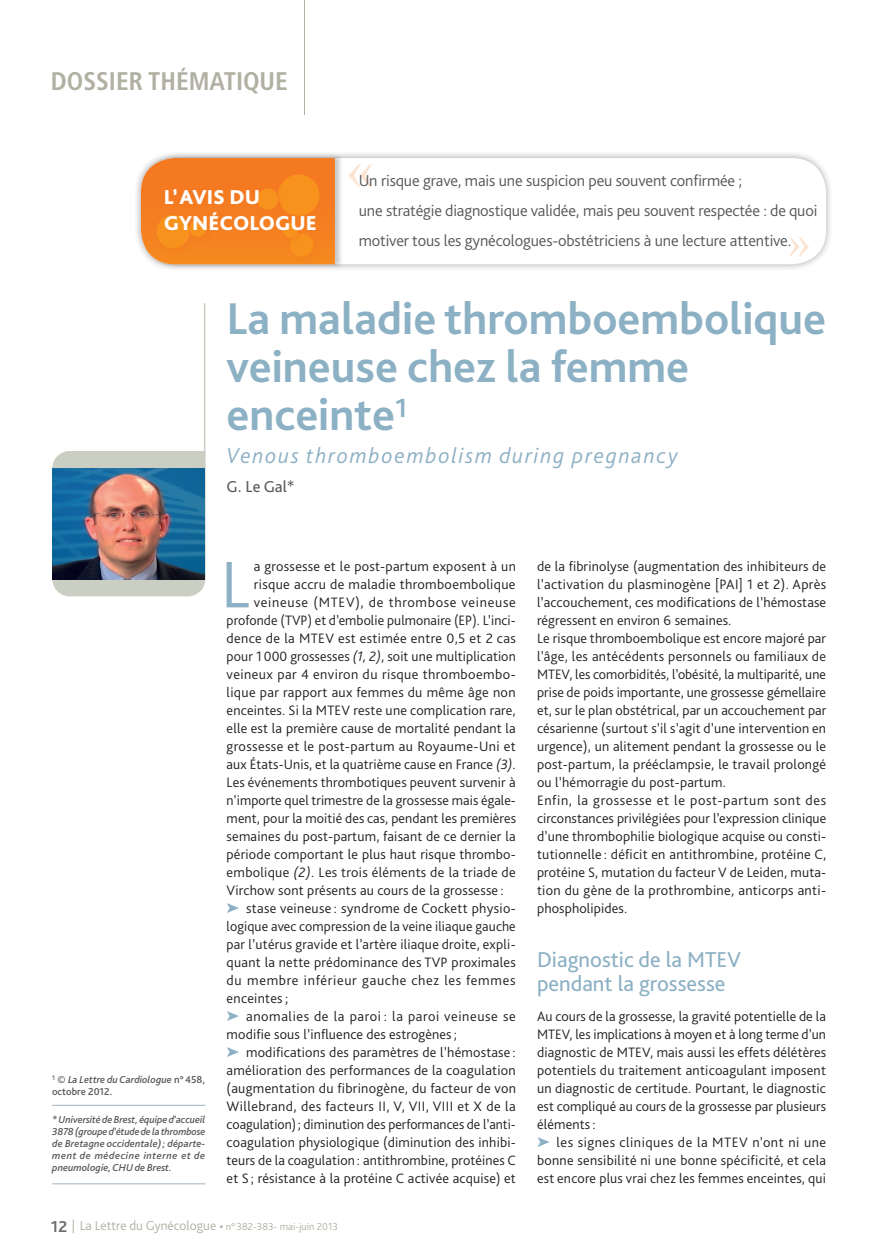
<style>
.page{position:relative;width:887px;height:1257px;background:#fff}
.page>*{position:absolute;margin:0;border:0;box-sizing:border-box;transform-origin:0 0}
._01-TXT_COURANT___LE{font:300 68.85px "Bliss Pro";color:#8cb0c4}
.Titre{font:700 46.5px/48px "Bliss Pro";color:#8cb0c4}
.t1{font:700 condensed 25.5px "Frutiger LT Std";color:#b1b0a3}
._01-TITRE_ANGLAIS{font:italic 300 22.5px "Bliss Pro";letter-spacing:.08em;color:#8cb0c4}
._01-INTER_1{font:22.5px/24px "Bliss Pro";color:#8cb0c4}
.t2{font:800 21px/25.2px "Bliss Pro";color:#fff}
.t3{font:300 16.5px/30px "Bliss Pro";letter-spacing:-.01em;color:#57585a}
._01-AUTEUR{font:16.5px "Bliss Pro";color:#57585a}
._01-TEXTE_COURANT{font:300 14.25px/18px "Bliss Pro";letter-spacing:.01em;color:#231f20;text-align:justify}
._01-TXT_COURANT___LE-2{font:300 14.25px "Bliss Pro";letter-spacing:.015em;color:#231f20}
._01-TEXTE_COURANT-2{font:300 14.25px/18px "Bliss Pro";letter-spacing:.03em;color:#231f20}
._01-TXT_COURANT___LE-3{font:300 14.25px "Bliss Pro";letter-spacing:.045em;color:#231f20}
.t4{font:300 13.5px "Bliss Pro";color:#b1b0a3}
._01-SERVICE_AUTEUR_D{font:italic 500 10.5px/12px "Bliss Pro";letter-spacing:.01em;color:#57585a;text-align:justify}
.Service_auteur_sans{font:italic 500 10.5px/12px "Bliss Pro";color:#57585a}
.s1{font-style:normal}
.s2{font-style:italic}
.s3{color:#8cb0c4}
.s4{font-weight:700;font-size:16.5px;color:#6c6d70}
.s5{font-size:10.5px}
</style>
<div class="page">
<svg style="left:52px;top:451px;width:153px;height:145px;background:#c8cbc0"></svg>
<hr style="left:204px;top:303px;width:1px;height:276px;background:#cbcec2">
<img style="left:52px;top:468px;width:153px;height:111px">
<hr style="left:304px;top:0;width:1px;height:115px;background:#b1b0a3">
<hr style="left:52px;top:1105px;width:153px;height:1px;background:#a0b3c1">
<hr style="left:52px;top:1183px;width:153px;height:1px;background:#a0b3c1">
<div style="left:133px;top:150px;width:701px;height:122px;background:#231f20;opacity:.4"></div>
<div style="left:141px;top:158px;width:685px;height:106px;background:#fff;border-radius:34px"></div>
<div style="left:141px;top:153px;width:203px;height:116px;background:#231f20;opacity:.25"></div>
<svg style="left:141px;top:158px;width:194px;height:106px;background:#f48127"></svg>
<div style="left:155px;top:213px;width:42px;height:42px;background:#f48220"></div>
<div style="left:156px;top:215px;width:34px;height:33px;background:#f7931d;border-radius:50%"></div>
<div style="left:188px;top:218px;width:26px;height:26px;background:#f47921"></div>
<div style="left:190px;top:220px;width:16px;height:17px;background:#f7931d;border-radius:50%"></div>
<div style="left:276px;top:173px;width:51px;height:51px;background:#f47921"></div>
<div style="left:278px;top:174px;width:42px;height:42px;background:#f7931d;border-radius:50%"></div>
<div style="left:255px;top:187px;width:31px;height:30px;background:#f47921;opacity:.4"></div>
<div style="left:257px;top:189px;width:21px;height:21px;background:#f7931d;border-radius:50%"></div>
<div style="left:288px;top:232px;width:33px;height:32px;background:#f4851f"></div>
<div style="left:290px;top:233px;width:23px;height:24px;background:#f7931d;border-radius:50%"></div>
<div style="left:282px;top:222px;width:23px;height:24px;background:#f47921;opacity:.4"></div>
<div style="left:283px;top:223px;width:15px;height:15px;background:#f7931d;border-radius:50%"></div>
<svg style="left:348px;top:164px;width:23px;height:23px"></svg>
<svg style="left:790px;top:237px;width:19px;height:19px"></svg>
<h3 class="t1" style="left:51px;top:66px;width:239px">DOSSIER THÉMATIQUE</h3>
<p class="t2" style="left:164px;top:184px;width:155px">L’ AVIS DU<br>GYNÉCOLOGUE</p>
<p class="t3" style="left:359px;top:165px;width:460px">Un risque grave, mais une suspicion peu souvent confirmée ;<br>une stratégie diagnostique validée, mais peu souvent respectée : de quoi motiver tous les gynécologues-obstétriciens à une lecture attentive.</p>
<p class="Titre" style="left:227px;top:293px;width:601px">La maladie thromboembolique veineuse chez la femme enceinte<sup>1</sup></p>
<p class="_01-TITRE_ANGLAIS" style="left:227px;top:442px;width:453px">Venous thromboembolism during pregnancy</p>
<p class="_01-AUTEUR" style="left:227px;top:476px;width:70px">G. Le Gal*</p>
<p class="Service_auteur_sans" style="left:52px;top:1073px;width:155px"><sup>1</sup> <span class="s1">©</span> La Lettre du Cardiologue <span class="s1">n°458, octobre 2012.</span></p>
<p class="_01-SERVICE_AUTEUR_D" style="left:52px;top:1113px;width:155px">* Université de Brest, équipe d’accueil 3878 (groupe d’étude de la thrombose de Bretagne occidentale); départe&shy;ment de médecine interne et de pneumologie, CHU de Brest.</p>
<p class="_01-TXT_COURANT___LE" style="left:221px;top:542px;width:31px">L</p>
<p class="_01-TXT_COURANT___LE-2" style="left:254px;top:558px;width:264px">a grossesse et le post-partum exposent à un</p>
<p class="_01-TXT_COURANT___LE-2" style="left:254px;top:576px;width:263px">risque accru de maladie thromboembolique</p>
<p class="_01-TXT_COURANT___LE-3" style="left:254px;top:594px;width:263px">veineuse (MTEV), de thrombose veineuse</p>
<p class="_01-TXT_COURANT___LE-2" style="left:227px;top:612px;width:291px">profonde (TVP) et d’embolie pulmonaire (EP). L’inci-</p>
<p class="_01-TXT_COURANT___LE-2" style="left:227px;top:630px;width:291px">dence de la MTEV est estimée entre 0,5 et 2 cas</p>
<p class="_01-TXT_COURANT___LE-2" style="left:227px;top:648px;width:291px">pour 1 000 grossesses <span class="s2">(1, 2)</span>, soit une multiplication</p>
<p class="_01-TXT_COURANT___LE-2" style="left:227px;top:666px;width:291px">veineux par 4 environ du risque thromboembo-</p>
<p class="_01-TXT_COURANT___LE-2" style="left:227px;top:684px;width:290px">lique par rapport aux femmes du même âge non</p>
<p class="_01-TXT_COURANT___LE-2" style="left:227px;top:702px;width:291px">enceintes. Si la MTEV reste une complication rare,</p>
<p class="_01-TXT_COURANT___LE-2" style="left:227px;top:720px;width:291px">elle est la première cause de mortalité pendant la</p>
<p class="_01-TXT_COURANT___LE-2" style="left:227px;top:738px;width:291px">grossesse et le post-partum au Royaume-Uni et</p>
<p class="_01-TXT_COURANT___LE-2" style="left:227px;top:756px;width:291px">aux États-Unis, et la quatrième cause en France <span class="s2">(3)</span>.</p>
<p class="_01-TXT_COURANT___LE-2" style="left:227px;top:774px;width:290px">Les événements thrombotiques peuvent survenir à</p>
<p class="_01-TXT_COURANT___LE-2" style="left:227px;top:792px;width:291px">n’importe quel trimestre de la grossesse mais égale-</p>
<p class="_01-TXT_COURANT___LE-2" style="left:227px;top:810px;width:291px">ment, pour la moitié des cas, pendant les premières</p>
<p class="_01-TXT_COURANT___LE-2" style="left:227px;top:828px;width:290px">semaines du post-partum, faisant de ce dernier la</p>
<p class="_01-TXT_COURANT___LE-2" style="left:227px;top:846px;width:291px">période comportant le plus haut risque thrombo-</p>
<p class="_01-TXT_COURANT___LE-2" style="left:227px;top:864px;width:291px">embolique <span class="s2">(2)</span>. Les trois éléments de la triade de</p>
<p class="_01-TXT_COURANT___LE-2" style="left:227px;top:882px;width:278px">Virchow sont présents au cours de la grossesse :</p>
<p class="_01-TEXTE_COURANT" style="left:227px;top:899px;width:291px"><span class="s3">➤</span> stase veineuse : syndrome de Cockett physio&shy;logique avec compression de la veine iliaque gauche par l’utérus gravide et l’artère iliaque droite, expli&shy;quant la nette prédominance des TVP proximales du membre inférieur gauche chez les femmes enceintes;</p>
<p class="_01-TEXTE_COURANT-2" style="left:227px;top:1007px;width:291px"><span class="s3">➤</span> anomalies de la paroi : la paroi veineuse se modifie sous l’influence des estrogènes;</p>
<p class="_01-TEXTE_COURANT" style="left:227px;top:1043px;width:291px"><span class="s3">➤</span> modifications des paramètres de l’hémostase : amélioration des performances de la coagulation (augmentation du fibrinogène, du facteur de von Willebrand, des facteurs II, V, VII, VIII et X de la coagulation); diminution des performances de l’anti&shy;coagulation physiologique (diminution des inhibi&shy;teurs de la coagulation : antithrombine, protéines C et S ; résistance à la protéine C activée acquise) et</p>
<p class="_01-TEXTE_COURANT" style="left:537px;top:557px;width:291px">de la fibrinolyse (augmentation des inhibiteurs de l’activation du plasminogène [PAI] 1 et 2). Après l’accouchement, ces modifications de l’hémostase régressent en environ 6 semaines.</p>
<p class="_01-TEXTE_COURANT" style="left:537px;top:629px;width:291px">Le risque thromboembolique est encore majoré par l’âge, les antécédents personnels ou familiaux de MTEV, les comorbidités, l’obésité, la multiparité, une prise de poids importante, une grossesse gémellaire et, sur le plan obstétrical, par un accouchement par césarienne (surtout s’il s’agit d’une intervention en urgence), un alitement pendant la grossesse ou le post-partum, la prééclampsie, le travail prolongé ou l’hémorragie du post-partum.</p>
<p class="_01-TEXTE_COURANT" style="left:537px;top:791px;width:291px">Enfin, la grossesse et le post-partum sont des circonstances privilégiées pour l’expression clinique d’une thrombophilie biologique acquise ou consti&shy;tutionnelle : déficit en antithrombine, protéine C, protéine S, mutation du facteur V de Leiden, muta&shy;tion du gène de la prothrombine, anticorps anti&shy;phospholipides.</p>
<p class="_01-INTER_1" style="left:537px;top:947px;width:206px">Diagnostic de la MTEV pendant la grossesse</p>
<p class="_01-TEXTE_COURANT" style="left:537px;top:1007px;width:291px">Au cours de la grossesse, la gravité potentielle de la MTEV, les implications à moyen et à long terme d’un diagnostic de MTEV, mais aussi les effets délétères potentiels du traitement anticoagulant imposent un diagnostic de certitude. Pourtant, le diagnostic est compliqué au cours de la grossesse par plusieurs éléments:</p>
<p class="_01-TEXTE_COURANT" style="left:537px;top:1133px;width:291px"><span class="s3">➤</span> les signes cliniques de la MTEV n’ont ni une bonne sensibilité ni une bonne spécificité, et cela est encore plus vrai chez les femmes enceintes, qui</p>
<p class="t4" style="left:51px;top:1217px;width:288px"><span class="s4">12</span> | La Lettre du Gynécologue • <span class="s5">n°382-383- mai-juin 2013</span></p>
</div>
